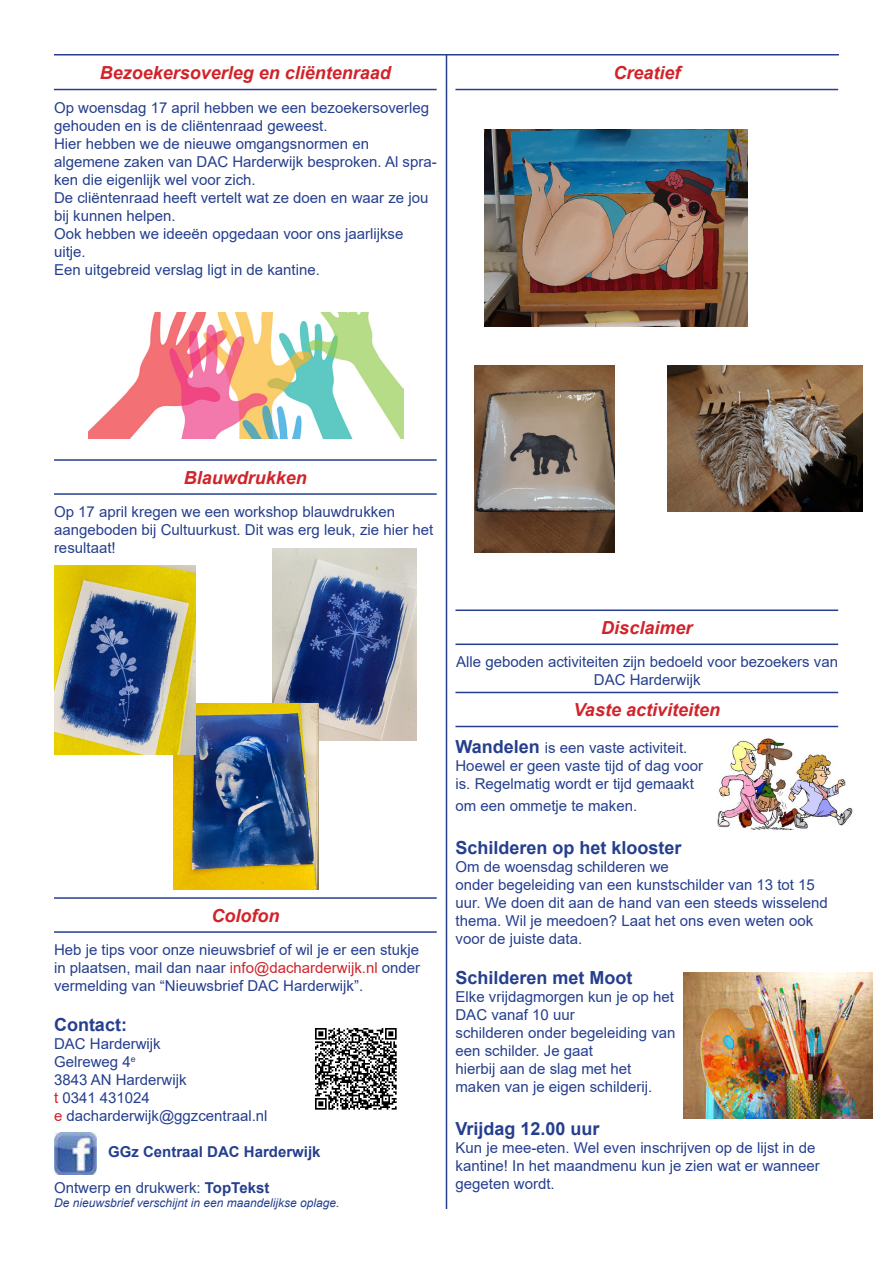
<style>
.page{position:relative;width:893px;height:1263px;background:#fff}
.page>*{position:absolute;margin:0;border:0;box-sizing:border-box;transform-origin:0 0}
.t1{font:italic 700 18px "Arial";color:#d1232a}
.t2{font:700 18px "Arial";color:#253f8e}
.t3{font:15px/18px "Arial";color:#253f8e}
.t4{font:700 15px "Arial";color:#253f8e}
.t5{font:italic 12px "Arial";color:#253f8e}
.s1{color:#d1232a}
.s2{font-weight:700}
.s3{font-weight:700;font-size:18px}
</style>
<div class="page">
<hr style="left:54px;top:54px;width:785px;height:2px;background:#253f8e">
<hr style="left:446px;top:54px;width:1px;height:1155px;background:#253f8e">
<hr style="left:54px;top:897px;width:383px;height:2px;background:#253f8e">
<hr style="left:54px;top:931px;width:383px;height:2px;background:#253f8e">
<img style="left:315px;top:1028px;width:82px;height:82px">
<img style="left:54px;top:1132px;width:42px;height:42px">
<hr style="left:455px;top:692px;width:383px;height:1px;background:#253f8e">
<hr style="left:455px;top:726px;width:383px;height:1px;background:#253f8e">
<img style="left:717px;top:738px;width:136px;height:91px">
<img style="left:683px;top:972px;width:190px;height:146px">
<hr style="left:54px;top:89px;width:383px;height:1px;background:#253f8e">
<hr style="left:54px;top:459px;width:383px;height:2px;background:#253f8e">
<hr style="left:54px;top:493px;width:383px;height:2px;background:#253f8e">
<hr style="left:455px;top:609px;width:383px;height:2px;background:#253f8e">
<hr style="left:455px;top:643px;width:383px;height:2px;background:#253f8e">
<hr style="left:455px;top:89px;width:383px;height:1px;background:#253f8e">
<img style="left:272px;top:549px;width:144px;height:192px">
<img style="left:173px;top:703px;width:145px;height:187px">
<img style="left:54px;top:566px;width:142px;height:189px">
<img style="left:485px;top:130px;width:263px;height:197px">
<img style="left:474px;top:366px;width:140px;height:186px">
<img style="left:668px;top:366px;width:194px;height:146px">
<img style="left:88px;top:313px;width:315px;height:126px">
<p class="t1" style="left:100px;top:61px;width:293px">Bezoekersoverleg en cliëntenraad</p>
<p class="t3" style="left:54px;top:98px;width:377px">Op woensdag 17 april hebben we een bezoekersoverleg gehouden en is de cliëntenraad geweest.</p>
<p class="t3" style="left:54px;top:134px;width:317px">Hier hebben we de nieuwe omgangsnormen en</p>
<p class="t3" style="left:54px;top:152px;width:384px">algemene zaken van DAC Harderwijk besproken. Al spra&shy;ken die eigenlijk wel voor zich.</p>
<p class="t3" style="left:54px;top:188px;width:376px">De cliëntenraad heeft vertelt wat ze doen en waar ze jou bij kunnen helpen.</p>
<p class="t3" style="left:54px;top:224px;width:351px">Ook hebben we ideeën opgedaan voor ons jaarlijkse uitje.</p>
<p class="t3" style="left:54px;top:260px;width:267px">Een uitgebreid verslag ligt in de kantine.</p>
<p class="t1" style="left:613px;top:61px;width:69px">Creatief</p>
<p class="t1" style="left:184px;top:465px;width:125px">Blauwdrukken</p>
<p class="t3" style="left:54px;top:503px;width:381px">Op 17 april kregen we een workshop blauwdrukken aangeboden bij Cultuurkust. Dit was erg leuk, zie hier het resultaat!</p>
<p class="t1" style="left:211px;top:903px;width:69px">Colofon</p>
<p class="t3" style="left:54px;top:941px;width:368px;text-align:justify">Heb je tips voor onze nieuwsbrief of wil je er een stukje in plaatsen, mail dan naar <span class="s1">info@dacharderwijk.nl</span> onder vermelding van “Nieuwsbrief DAC Harderwijk”.</p>
<p class="t2" style="left:54px;top:1012px;width:74px">Contact:</p>
<p class="t3" style="left:54px;top:1034px;width:108px">DAC Harderwijk</p>
<p class="t3" style="left:54px;top:1052px;width:83px">Gelreweg 4<sup>e</sup></p>
<p class="t3" style="left:54px;top:1070px;width:134px">3843 AN Harderwijk</p>
<p class="t3" style="left:54px;top:1088px;width:97px"><span class="s1">t</span> 0341 431024</p>
<p class="t3" style="left:54px;top:1106px;width:215px"><span class="s1">e</span> dacharderwijk@ggzcentraal.nl</p>
<p class="t4" style="left:108px;top:1141px;width:214px">GGz Centraal DAC Harderwijk</p>
<p class="t3" style="left:54px;top:1178px;width:217px">Ontwerp en drukwerk: <span class="s2">TopTekst</span></p>
<p class="t5" style="left:54px;top:1195px;width:287px">De nieuwsbrief verschijnt in een maandelijkse oplage.</p>
<p class="t1" style="left:601px;top:615px;width:93px">Disclaimer</p>
<p class="t3" style="left:456px;top:653px;width:383px;text-align:center">Alle geboden activiteiten zijn bedoeld voor bezoekers van<br>DAC Harderwijk</p>
<p class="t1" style="left:574px;top:698px;width:148px">Vaste activiteiten</p>
<p class="t3" style="left:455px;top:739px;width:249px"><span class="s3">Wandelen</span> is een vaste activiteit.<br>Hoewel er geen vaste tijd of dag voor is. Regelmatig wordt er tijd gemaakt</p>
<p class="t3" style="left:455px;top:796px;width:183px">om een ommetje te maken.</p>
<p class="t2" style="left:455px;top:835px;width:228px">Schilderen op het klooster</p>
<p class="t3" style="left:455px;top:857px;width:215px">Om de woensdag schilderen we</p>
<p class="t3" style="left:455px;top:875px;width:374px">onder begeleiding van een kunstschilder van 13 tot 15 uur. We doen dit aan de hand van een steeds wisselend thema. Wil je meedoen? Laat het ons even weten ook voor de juiste data.</p>
<p class="t2" style="left:455px;top:964px;width:179px">Schilderen met Moot</p>
<p class="t3" style="left:455px;top:987px;width:220px">Elke vrijdagmorgen kun je op het<br>DAC vanaf 10 uur</p>
<p class="t3" style="left:455px;top:1023px;width:222px">schilderen onder begeleiding van een schilder. Je gaat</p>
<p class="t3" style="left:455px;top:1059px;width:177px">hierbij aan de slag met het</p>
<p class="t3" style="left:455px;top:1077px;width:198px">maken van je eigen schilderij.</p>
<p class="t2" style="left:455px;top:1116px;width:146px">Vrijdag 12.00 uur</p>
<p class="t3" style="left:455px;top:1138px;width:366px">Kun je mee-eten. Wel even inschrijven op de lijst in de kantine! In het maandmenu kun je zien wat er wanneer gegeten wordt.</p>
</div>
